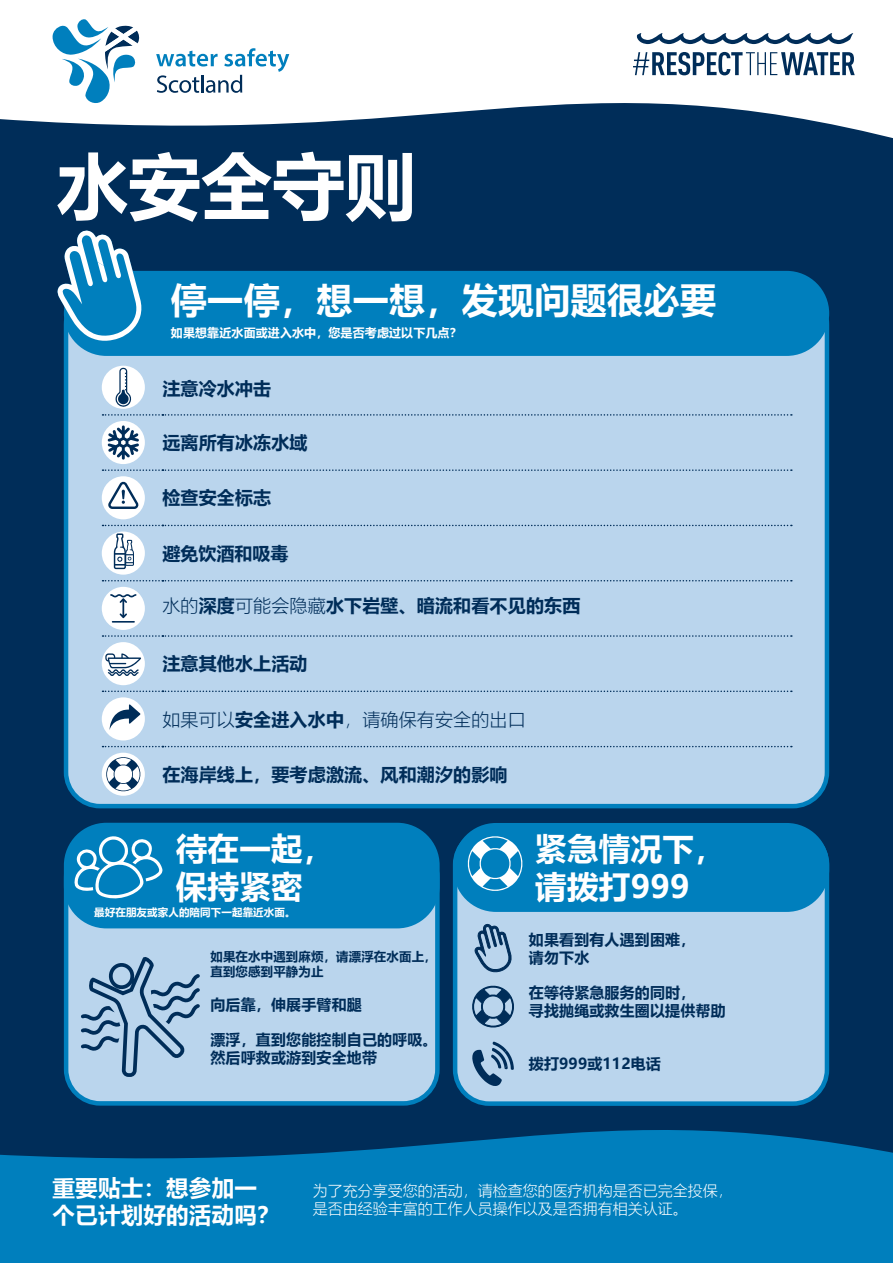
<style>
.page{position:relative;width:893px;height:1263px;background:#fff}
.page>*{position:absolute;margin:0;border:0;box-sizing:border-box;transform-origin:0 0}
.t1{font:700 72px "Microsoft Ya Hei UI";color:#fff}
.t2{font:700 36px "Microsoft Ya Hei UI";letter-spacing:.01em;color:#fff}
.t3{font:700 31.5px/37.8px "Microsoft Ya Hei UI";letter-spacing:.01em;color:#fff}
.t4{font:700 22.5px/27px "Microsoft Ya Hei UI";letter-spacing:.01em;color:#fff}
.t5{font:700 18px "Microsoft Ya Hei UI";letter-spacing:.01em;color:#002d59}
.t6{font:18px "Microsoft Ya Hei UI Light";letter-spacing:.01em;color:#002d59}
.t7{font:700 15px/18px "Microsoft Ya Hei UI";letter-spacing:.01em;color:#002d59}
.t8{font:15px/18px "Microsoft Ya Hei UI Light";color:#fff}
.t9{font:700 12.45px/15px "Microsoft Ya Hei UI";letter-spacing:.01em;color:#002d59}
.t10{font:700 12px "Microsoft Ya Hei UI";letter-spacing:.01em;color:#fff}
.t11{font:700 10.5px "Microsoft Ya Hei UI";letter-spacing:.01em;color:#fff}
.s1{font-family:"Microsoft Ya Hei UI Light";font-weight:400}
.s2{font-family:"Microsoft Ya Hei UI";font-weight:700}
</style>
<div class="page">
<div style="left:0;top:151px;width:893px;height:1112px;background:#002d59"></div>
<svg style="left:0;top:51px;width:893px;height:100px"></svg>
<svg style="left:0;top:1083px;width:893px;height:180px;fill:#007fbd"></svg>
<div style="left:66px;top:291px;width:761px;height:515px;background:#bad5ed;border-radius:34px"></div>
<div style="left:64px;top:288px;width:765px;height:520px;border:4px solid #007fbd;border-radius:34px"></div>
<div style="left:455px;top:830px;width:372px;height:273px;background:#bad5ed;border-radius:34px"></div>
<div style="left:453px;top:828px;width:376px;height:278px;border:4px solid #007fbd;border-radius:34px"></div>
<div style="left:66px;top:843px;width:371px;height:260px;background:#bad5ed;border-radius:34px"></div>
<div style="left:64px;top:841px;width:376px;height:265px;border:4px solid #007fbd;border-radius:34px"></div>
<div style="left:64px;top:271px;width:765px;height:85px;background:#007fbd;border-radius:43px"></div>
<div style="left:453px;top:823px;width:376px;height:89px;background:#007fbd;border-radius:43px"></div>
<div style="left:64px;top:823px;width:376px;height:105px;background:#007fbd;border-radius:43px"></div>
<svg style="left:637px;top:33px;width:216px;height:11px"></svg>
<svg style="left:633px;top:52px;width:222px;height:23px"></svg>
<svg style="left:156px;top:48px;width:133px;height:45px"></svg>
<svg style="left:53px;top:19px;width:87px;height:86px"></svg>
<svg style="left:103px;top:414px;width:689px;height:2px"></svg>
<svg style="left:103px;top:469px;width:689px;height:2px"></svg>
<svg style="left:103px;top:525px;width:689px;height:1px"></svg>
<svg style="left:103px;top:580px;width:689px;height:1px"></svg>
<svg style="left:103px;top:635px;width:689px;height:2px"></svg>
<svg style="left:103px;top:690px;width:689px;height:2px"></svg>
<svg style="left:103px;top:746px;width:689px;height:1px"></svg>
<div style="left:102px;top:366px;width:43px;height:43px;background:#fff;border-radius:50%"></div>
<svg style="left:115px;top:368px;width:17px;height:39px"></svg>
<div style="left:102px;top:421px;width:43px;height:43px;background:#fff;border-radius:50%"></div>
<svg style="left:108px;top:425px;width:31px;height:35px"></svg>
<div style="left:102px;top:476px;width:43px;height:43px;background:#fff;border-radius:50%"></div>
<svg style="left:108px;top:481px;width:31px;height:28px"></svg>
<div style="left:102px;top:531px;width:43px;height:44px;background:#fff;border-radius:50%"></div>
<svg style="left:114px;top:533px;width:20px;height:36px"></svg>
<div style="left:102px;top:587px;width:43px;height:43px;background:#fff;border-radius:50%"></div>
<svg style="left:110px;top:594px;width:26px;height:29px"></svg>
<div style="left:102px;top:642px;width:43px;height:43px;background:#fff;border-radius:50%"></div>
<svg style="left:105px;top:653px;width:36px;height:23px"></svg>
<div style="left:102px;top:697px;width:43px;height:43px;background:#fff;border-radius:50%"></div>
<svg style="left:110px;top:704px;width:30px;height:25px"></svg>
<div style="left:102px;top:753px;width:43px;height:43px;background:#fff;border-radius:50%"></div>
<svg style="left:105px;top:755px;width:37px;height:38px"></svg>
<svg style="left:74px;top:834px;width:89px;height:65px"></svg>
<svg style="left:57px;top:230px;width:85px;height:112px"></svg>
<svg style="left:465px;top:833px;width:58px;height:58px"></svg>
<svg style="left:472px;top:985px;width:42px;height:43px"></svg>
<svg style="left:81px;top:957px;width:119px;height:120px"></svg>
<svg style="left:472px;top:1041px;width:42px;height:45px"></svg>
<svg style="left:474px;top:923px;width:38px;height:50px"></svg>
<h1 class="t1" style="left:57px;top:136px;width:361px">水安全守则</h1>
<h2 class="t2" style="left:171px;top:275px;width:547px">停一停，想一想，发现问题很必要</h2>
<p class="t10" style="left:171px;top:324px;width:292px">如果想靠近水面或进入水中，您是否考虑过以下几点？</p>
<p class="t5" style="left:162px;top:376px;width:110px">注意冷水冲击</p>
<p class="t5" style="left:162px;top:430px;width:147px">远离所有冰冻水域</p>
<p class="t5" style="left:162px;top:485px;width:110px">检查安全标志</p>
<p class="t5" style="left:162px;top:541px;width:127px">避免饮酒和吸毒</p>
<p class="t5" style="left:162px;top:593px;width:419px"><span class="s1">水的</span>深度<span class="s1">可能会隐藏</span>水下岩壁、暗流和看不见的东西</p>
<p class="t5" style="left:162px;top:651px;width:147px">注意其他水上活动</p>
<p class="t6" style="left:162px;top:707px;width:365px">如果可以<span class="s2">安全进入水中</span>，请确保有安全的出口</p>
<p class="t5" style="left:162px;top:762px;width:347px">在海岸线上，要考虑激流、风和潮汐的影响</p>
<h3 class="t3" style="left:176px;top:828px;width:160px">待在一起，保持紧密</h3>
<p class="t11" style="left:94px;top:905px;width:203px">最好在朋友或家人的陪同下一起靠近水面。</p>
<h3 class="t3" style="left:535px;top:828px;width:192px">紧急情况下，请拨打999</h3>
<p class="t9" style="left:210px;top:948px;width:228px">如果在水中遇到麻烦，请漂浮在水面上，直到您感到平静为止</p>
<p class="t7" style="left:210px;top:995px;width:153px">向后靠，伸展手臂和腿</p>
<p class="t7" style="left:210px;top:1030px;width:229px">漂浮，直到您能控制自己的呼吸。然后呼救或游到安全地带</p>
<p class="t7" style="left:529px;top:930px;width:168px">如果看到有人遇到困难，请勿下水</p>
<p class="t7" style="left:529px;top:983px;width:198px">在等待紧急服务的同时，<br>寻找抛绳或救生圈以提供帮助</p>
<p class="t7" style="left:529px;top:1054px;width:134px">拨打999或112电话</p>
<h3 class="t4" style="left:53px;top:1173px;width:229px">重要贴士：想参加一个已计划好的活动吗？</h3>
<p class="t8" style="left:313px;top:1181px;width:421px">为了充分享受您的活动，请检查您的医疗机构是否已完全投保，是否由经验丰富的工作人员操作以及是否拥有相关认证。</p>
</div>
